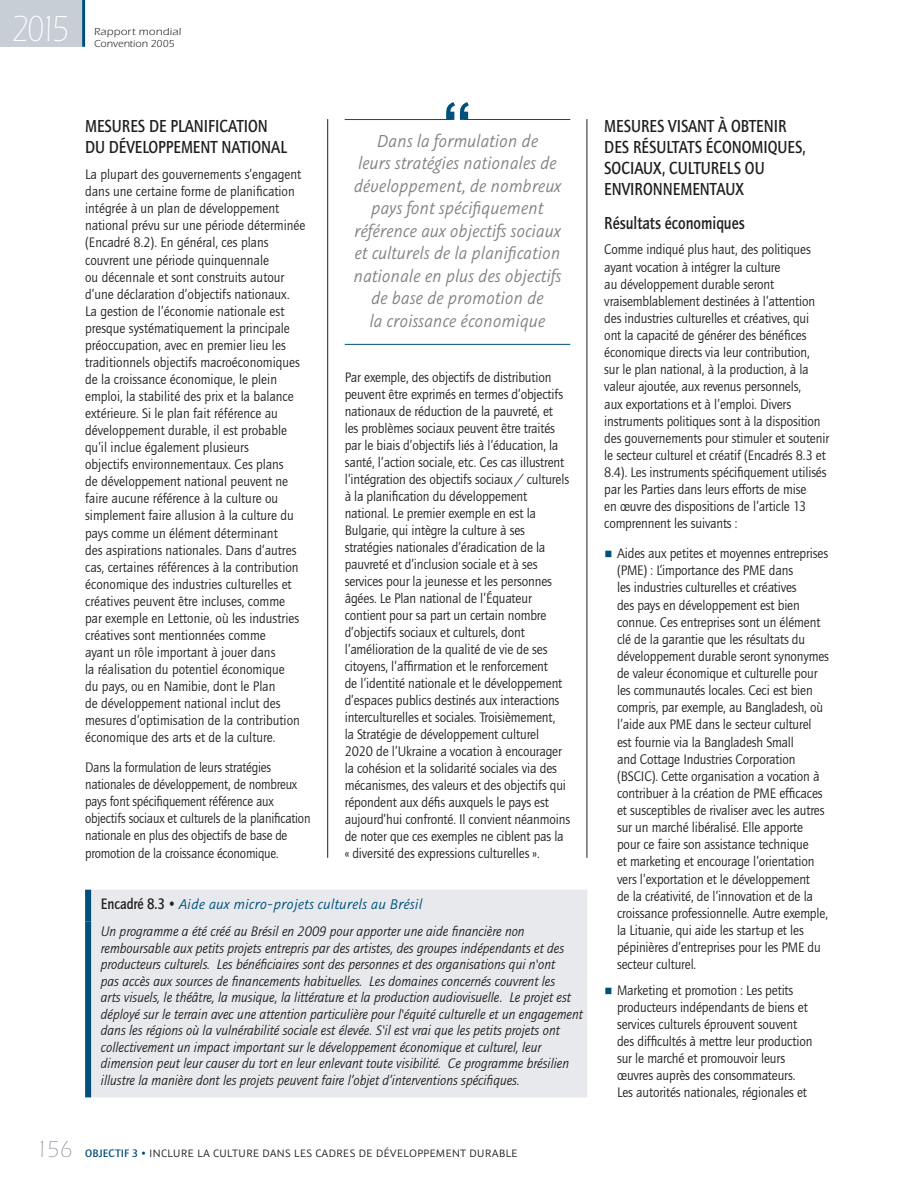
<style>
.page{position:relative;width:915px;height:1191px;background:#fff}
.page>*{position:absolute;margin:0;border:0;box-sizing:border-box;transform-origin:0 0}
.t1{font:300 37.5px "ITC Eras Std";color:#fff;scale:.85 1}
.t2{font:300 24px "ITC Eras Std";color:#919ba6;scale:.95 1}
.t3{font:italic 19.5px/22.5px "Graublau Sans";letter-spacing:-.01em;color:#808285;text-align:center;scale:.95 1}
.t4{font:500 18px/21px "Quay Sans ITC Std";color:#231f20;scale:.85 1}
.t5{font:italic 15.75px "Graublau Sans";color:#01507b}
.t6{font:14.25px/17.1px "Quay Sans ITC Std";letter-spacing:-.01em;color:#231f20;scale:.95 1}
.t7{font:italic 14.25px/16.5px "Quay Sans ITC Std";color:#231f20;scale:.95 1}
.t8{font:14.25px/17.1px "Quay Sans ITC Std";letter-spacing:-.01em;color:#231f20;scale:.92 1}
.t9{font:12px "Graublau Sans";letter-spacing:.005em;color:#231f20}
.t10{font:10.5px "ITC Eras Std";letter-spacing:.02em;color:#231f20;scale:1.1 1}
.t11{font:10.5px "ITC Eras Std";letter-spacing:.02em;color:#231f20}
.s1{font-family:"Quay Sans ITC Std";font-weight:500;font-style:normal;font-size:15.6px;color:#231f20}
.s2{font-family:"Quay Sans ITC Std";font-weight:500;font-size:11.25px;color:#01507b}
.s3{color:#01507b}
</style>
<div class="page">
<div style="left:0;top:0;width:82px;height:47px;background:#c8ced5"></div>
<hr style="left:82px;top:0;width:3px;height:47px;background:#01507b">
<hr style="left:586px;top:119px;width:1px;height:738px;background:#231f20">
<hr style="left:327px;top:119px;width:1px;height:738px;background:#231f20">
<hr style="left:344px;top:119px;width:107px;height:1px;background:#01507b">
<hr style="left:463px;top:119px;width:107px;height:1px;background:#01507b">
<hr style="left:344px;top:344px;width:226px;height:1px;background:#01507b">
<svg style="left:446px;top:102px;width:22px;height:18px"></svg>
<div style="left:91px;top:889px;width:496px;height:208px;background:#e7e9ed"></div>
<div style="left:85px;top:889px;width:6px;height:32px;background:#01507b"></div>
<div style="left:85px;top:921px;width:6px;height:176px;background:#01507b"></div>
<h1 class="t1" style="left:12px;top:9px;width:69px">2015</h1>
<p class="t10" style="left:94px;top:26px;width:81px">Rapport mondial</p>
<p class="t11" style="left:94px;top:38px;width:82px">Convention 2005</p>
<p class="t4" style="left:85px;top:116px;width:239px">MESURES DE PLANI FICATI ON<br>DU DÉVELOPPEMENT NATI ONAL</p>
<p class="t6" style="left:85px;top:166px;width:233px">La plupart des gouvernements s’engagent dans une certaine forme de planification intégrée à un plan de développement national prévu sur une période déterminée (Encadré 8.2). En général, ces plans couvrent une période quinquennale<br>ou décennale et sont construits autour d’une déclaration d’objectifs nationaux.<br>La gestion de l’économie nationale est presque systématiquement la principale préoccupation, avec en premier lieu les traditionnels objectifs macroéconomiques de la croissance économique, le plein emploi, la stabilité des prix et la balance extérieure. Si le plan fait référence au développement durable, il est probable qu’il inclue également plusieurs<br>objectifs environnementaux. Ces plans<br>de développement national peuvent ne faire aucune référence à la culture ou simplement faire allusion à la culture du pays comme un élément déterminant<br>des aspirations nationales. Dans d’autres cas, certaines références à la contribution économique des industries culturelles et créatives peuvent être incluses, comme par exemple en Lettonie, où les industries créatives sont mentionnées comme<br>ayant un rôle important à jouer dans<br>la réalisation du potentiel économique<br>du pays, ou en Namibie, dont le Plan<br>de développement national inclut des mesures d’optimisation de la contribution économique des arts et de la culture.</p>
<p class="t8" style="left:85px;top:759px;width:246px">Dans la formulation de leurs stratégies nationales de développement, de nombreux pays font spécifiquement référence aux objectifs sociaux et culturels de la planification nationale en plus des objectifs de base de promotion de la croissance économique.</p>
<p class="t3" style="left:353px;top:129px;width:220px">Dans la formulation de<br>leurs stratégies nationales de développement, de nombreux pays font spécifiquement référence aux objectifs sociaux et culturels de la planification nationale en plus des objectifs de base de promotion de<br>la croissance économique</p>
<p class="t6" style="left:344px;top:369px;width:239px">Par exemple, des objectifs de distribution peuvent être exprimés en termes d’objectifs nationaux de réduction de la pauvreté, et<br>les problèmes sociaux peuvent être traités par le biais d’objectifs liés à l’éducation, la santé, l’action sociale, etc. Ces cas illustrent l’intégration des objectifs sociaux / culturels à la planification du développement national. Le premier exemple en est la Bulgarie, qui intègre la culture à ses stratégies nationales d’éradication de la pauvreté et d’inclusion sociale et à ses services pour la jeunesse et les personnes âgées. Le Plan national de l’Équateur contient pour sa part un certain nombre d’objectifs sociaux et culturels, dont l’amélioration de la qualité de vie de ses citoyens, l’affirmation et le renforcement<br>de l’identité nationale et le développement d’espaces publics destinés aux interactions interculturelles et sociales. Troisièmement,<br>la Stratégie de développement culturel 2020 de l’Ukraine a vocation à encourager la cohésion et la solidarité sociales via des mécanismes, des valeurs et des objectifs qui répondent aux défis auxquels le pays est aujourd’hui confronté. Il convient néanmoins de noter que ces exemples ne ciblent pas la « diversité des expressions culturelles ».</p>
<p class="t5" style="left:101px;top:894px;width:323px"><span class="s1">ENCADRÉ 8.3 •</span> Aide aux micro-projets culturels au Brésil</p>
<p class="t7" style="left:101px;top:923px;width:508px">Un programme a été créé au Brésil en 2009 pour apporter une aide financière non remboursable aux petits projets entrepris par des artistes, des groupes indépendants et des producteurs culturels. Les bénéficiaires sont des personnes et des organisations qui n'ont<br>pas accès aux sources de financements habituelles. Les domaines concernés couvrent les<br>arts visuels, le théâtre, la musique, la littérature et la production audiovisuelle. Le projet est déployé sur le terrain avec une attention particulière pour l'équité culturelle et un engagement dans les régions où la vulnérabilité sociale est élevée. S'il est vrai que les petits projets ont collectivement un impact important sur le développement économique et culturel, leur dimension peut leur causer du tort en leur enlevant toute visibilité. Ce programme brésilien illustre la manière dont les projets peuvent faire l’objet d’interventions spécifiques.</p>
<h2 class="t2" style="left:36px;top:1135px;width:40px">156</h2>
<p class="t9" style="left:85px;top:1146px;width:392px"><span class="s2">OBJECTIF 3 •</span> INCLURE LA CULTURE DANS LES CADRES DE D ÉVELOPPEMENT DURA</p>
<p class="t9" style="left:498px;top:1146px;width:10px">BLE</p>
<p class="t4" style="left:604px;top:115px;width:238px">MESURES VI SANT À OBTENI R<br>DES RÉSULTATS ÉCONOMI QUES,<br>SOCIAUX, CULTURELS OU<br>ENVI RONNEMENTAUX</p>
<p class="t4" style="left:604px;top:212px;width:167px">RÉSULTATS ÉCONOMIQUES</p>
<p class="t6" style="left:604px;top:241px;width:238px">Comme indiqué plus haut, des politiques ayant vocation à intégrer la culture<br>au développement durable seront vraisemblablement destinées à l’attention des industries culturelles et créatives, qui ont la capacité de générer des bénéfices économique directs via leur contribution,<br>sur le plan national, à la production, à la valeur ajoutée, aux revenus personnels,<br>aux exportations et à l’emploi. Divers instruments politiques sont à la disposition des gouvernements pour stimuler et soutenir le secteur culturel et créatif (Encadrés 8.3 et 8.4). Les instruments spécifiquement utilisés par les Parties dans leurs efforts de mise<br>en œuvre des dispositions de l’article 13 comprennent les suivants :</p>
<p class="t6" style="left:617px;top:545px;width:224px;text-indent:-13px"><span class="s3">○</span> Aides aux petites et moyennes entreprises (PME) : L’importance des PME dans<br>les industries culturelles et créatives<br>des pays en développement est bien connue. Ces entreprises sont un élément clé de la garantie que les résultats du développement durable seront synonymes de valeur économique et culturelle pour les communautés locales. Ceci est bien compris, par exemple, au Bangladesh, où l’aide aux PME dans le secteur culturel est fournie via la Bangladesh Small<br>and Cottage Industries Corporation (BSCIC). Cette organisation a vocation à contribuer à la création de PME efficaces et susceptibles de rivaliser avec les autres sur un marché libéralisé. Elle apporte pour ce faire son assistance technique<br>et marketing et encourage l’orientation vers l’exportation et le développement<br>de la créativité, de l’innovation et de la croissance professionnelle. Autre exemple, la Lituanie, qui aide les start-up et les pépinières d’entreprises pour les PME du secteur culturel.</p>
<p class="t6" style="left:617px;top:981px;width:207px;text-indent:-13px"><span class="s3">○</span> Marketing et promotion : Les petits producteurs indépendants de biens et services culturels éprouvent souvent des difficultés à mettre leur production sur le marché et promouvoir leurs œuvres auprès des consommateurs.<br>Les autorités nationales, régionales et</p>
</div>
